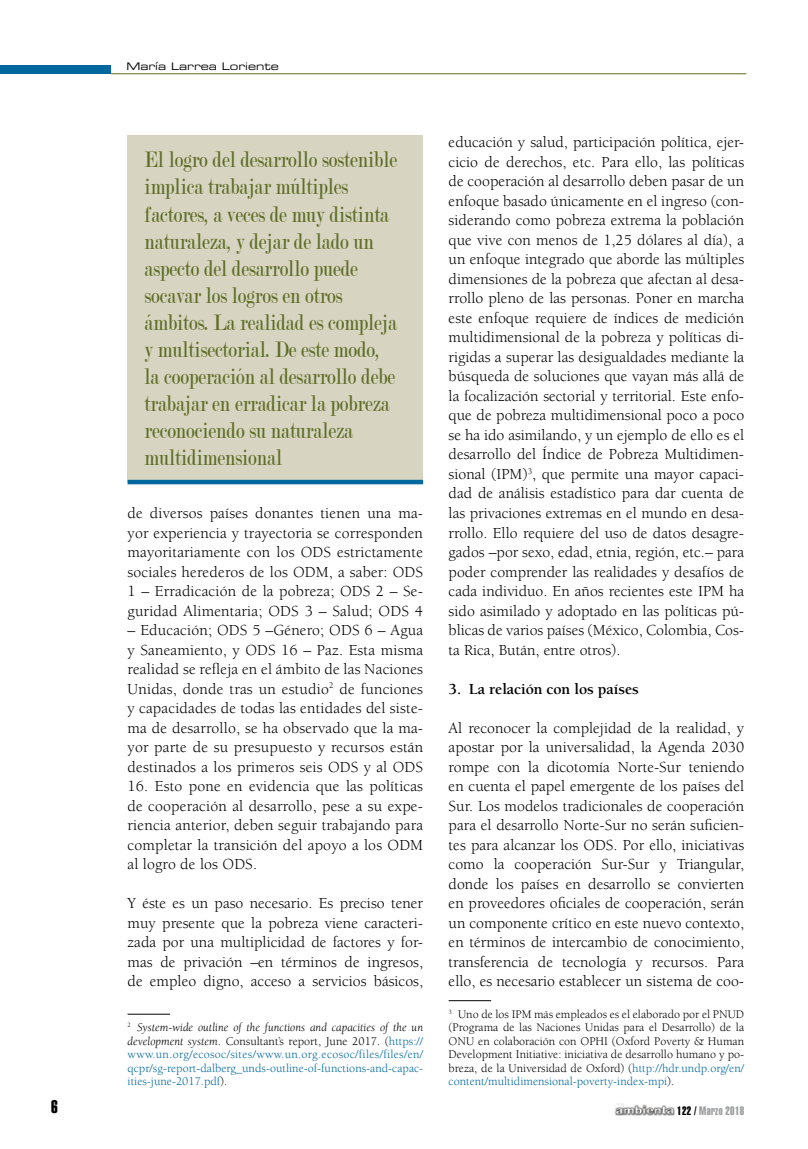
<style>
.page{position:relative;width:808px;height:1149px;background:#fff}
.page>*{position:absolute;margin:0;border:0;box-sizing:border-box;transform-origin:0 0}
.t1{font:24px/27px "Modern";color:#5f6d27;scale:.8 1}
.t2{font:18px "Helvetica LT Std Extra Comp";color:#000}
.t3{font:15.75px/19.5px "Berkeley Std";color:#000;text-align:justify}
.t4{font:700 15.75px "Berkeley Std";letter-spacing:-.005em;color:#000}
.t5{font:12px/13.5px "Berkeley Std";color:#000;text-align:justify}
.t6{font:12px/13.5px "Berkeley Std";color:#00689e;text-align:justify}
.t7{font:12px "Helvetica LT Std Extra Comp";letter-spacing:.025em;color:#9c9e9f}
.t8{font:10.5px "Eurostile LT Std Ex 2";color:#000}
.s1{font-style:italic;color:#000}
.s2{color:#000}
.s3{color:#00689e}
</style>
<div class="page">
<div style="left:0;top:65px;width:111px;height:9px;background:#00689e"></div>
<hr style="left:111px;top:73px;width:635px;height:1px;background:#5f6d27">
<img style="left:614px;top:1103px;width:61px;height:13px">
<hr style="left:128px;top:1013px;width:42px;height:1px;background:#000">
<hr style="left:449px;top:1000px;width:42px;height:1px;background:#000">
<div style="left:128px;top:135px;width:295px;height:346px;background:#d7d5c1"></div>
<div style="left:128px;top:479px;width:295px;height:5px;background:#00689e"></div>
<p class="t8" style="left:126px;top:59px;width:154px">María Larrea Loriente</p>
<p class="t1" style="left:145px;top:147px;width:317px">El logro del desarrollo sostenible implica trabajar múltiples factores, a veces de muy distinta naturaleza, y dejar de lado un aspecto del desarrollo puede socavar los logros en otros ámbitos. La realidad es compleja y multisectorial. De este modo, la cooperación al desarrollo debe trabajar en erradicar la pobreza reconociendo su naturaleza multidimensional</p>
<p class="t3" style="left:128px;top:503px;width:297px">de diversos países donantes tienen una ma&shy;yor experiencia y trayectoria se corresponden mayoritariamente con los ODS estrictamente sociales herederos de los ODM, a saber: ODS 1 – Erradicación de la pobreza; ODS 2 – Se&shy;guridad Alimentaria; ODS 3 – Salud; ODS 4</p>
<p class="t3" style="left:128px;top:620px;width:297px">– Educación; ODS 5 –Género; ODS 6 – Agua y Saneamiento, y ODS 16 – Paz. Esta misma realidad se refleja en el ámbito de las Naciones Unidas, donde tras un estudio<sup>2</sup> de funciones y capacidades de todas las entidades del siste&shy;ma de desarrollo, se ha observado que la ma&shy;yor parte de su presupuesto y recursos están destinados a los primeros seis ODS y al ODS</p>
<p class="t3" style="left:128px;top:776px;width:297px">16. Esto pone en evidencia que las políticas de cooperación al desarrollo, pese a su expe&shy;riencia anterior, deben seguir trabajando para completar la transición del apoyo a los ODM al logro de los ODS.</p>
<p class="t3" style="left:128px;top:893px;width:297px">Y éste es un paso necesario. Es preciso tener muy presente que la pobreza viene caracteri&shy;zada por una multiplicidad de factores y for&shy;mas de privación –en términos de ingresos, de empleo digno, acceso a servicios básicos,</p>
<p class="t6" style="left:128px;top:1020px;width:297px"><sup>2</sup> <span class="s1">System-wide outline of the functions and capacities of the un development system</span><span class="s2">. Consultant’s report, June 2017. (</span>https:// www.un.org/ecosoc/sites/www.un.org.ecosoc/files/files/en/ qcpr/sg-report-dalberg_unds-outline-of-functions-and-capac&shy;ities-june-2017.pdf<span class="s2">).</span></p>
<p class="t3" style="left:449px;top:133px;width:297px">educación y salud, participación política, ejer&shy;cicio de derechos, etc. Para ello, las políticas de cooperación al desarrollo deben pasar de un enfoque basado únicamente en el ingreso (con&shy;siderando como pobreza extrema la población que vive con menos de 1,25 dólares al día), a un enfoque integrado que aborde las múltiples dimensiones de la pobreza que afectan al desa&shy;rrollo pleno de las personas. Poner en marcha este enfoque requiere de índices de medición multidimensional de la pobreza y políticas di&shy;rigidas a superar las desigualdades mediante la búsqueda de soluciones que vayan más allá de la focalización sectorial y territorial. Este enfo&shy;que de pobreza multidimensional poco a poco se ha ido asimilando, y un ejemplo de ello es el desarrollo del Índice de Pobreza Multidimen&shy;sional (IPM)<sup>3</sup>, que permite una mayor capaci&shy;dad de análisis estadístico para dar cuenta de las privaciones extremas en el mundo en desa&shy;rrollo. Ello requiere del uso de datos desagre&shy;gados –por sexo, edad, etnia, región, etc.– para poder comprender las realidades y desafíos de cada individuo. En años recientes este IPM ha sido asimilado y adoptado en las políticas pú&shy;blicas de varios países (México, Colombia, Cos&shy;ta Rica, Bután, entre otros).</p>
<p class="t4" style="left:449px;top:680px;width:192px">3. La relación con los países</p>
<p class="t3" style="left:449px;top:718px;width:297px">Al reconocer la complejidad de la realidad, y apostar por la universalidad, la Agenda 2030 rompe con la dicotomía Norte-Sur teniendo en cuenta el papel emergente de los países del Sur. Los modelos tradicionales de cooperación para el desarrollo Norte-Sur no serán suficien&shy;tes para alcanzar los ODS. Por ello, iniciativas como la cooperación Sur-Sur y Triangular, donde los países en desarrollo se convierten en proveedores oficiales de cooperación, serán un componente crítico en este nuevo contexto, en términos de intercambio de conocimiento, transferencia de tecnología y recursos. Para ello, es necesario establecer un sistema de coo-</p>
<p class="t5" style="left:449px;top:1006px;width:297px"><sup>3</sup> Uno de los IPM más empleados es el elaborado por el PNUD (Programa de las Naciones Unidas para el Desarrollo) de la ONU en colaboración con OPHI (Oxford Poverty &amp; Human Development Initiative: iniciativa de desarrollo humano y po&shy;breza, de la Universidad de Oxford) (<span class="s3">http://hdr.undp.org/en/ content/multidimensional-poverty-index-mpi</span>).</p>
<p class="t2" style="left:51px;top:1095px;width:8px">6</p>
<p class="t7" style="left:677px;top:1103px;width:68px"><span class="s2">122 /</span> Marzo 2018</p>
</div>
